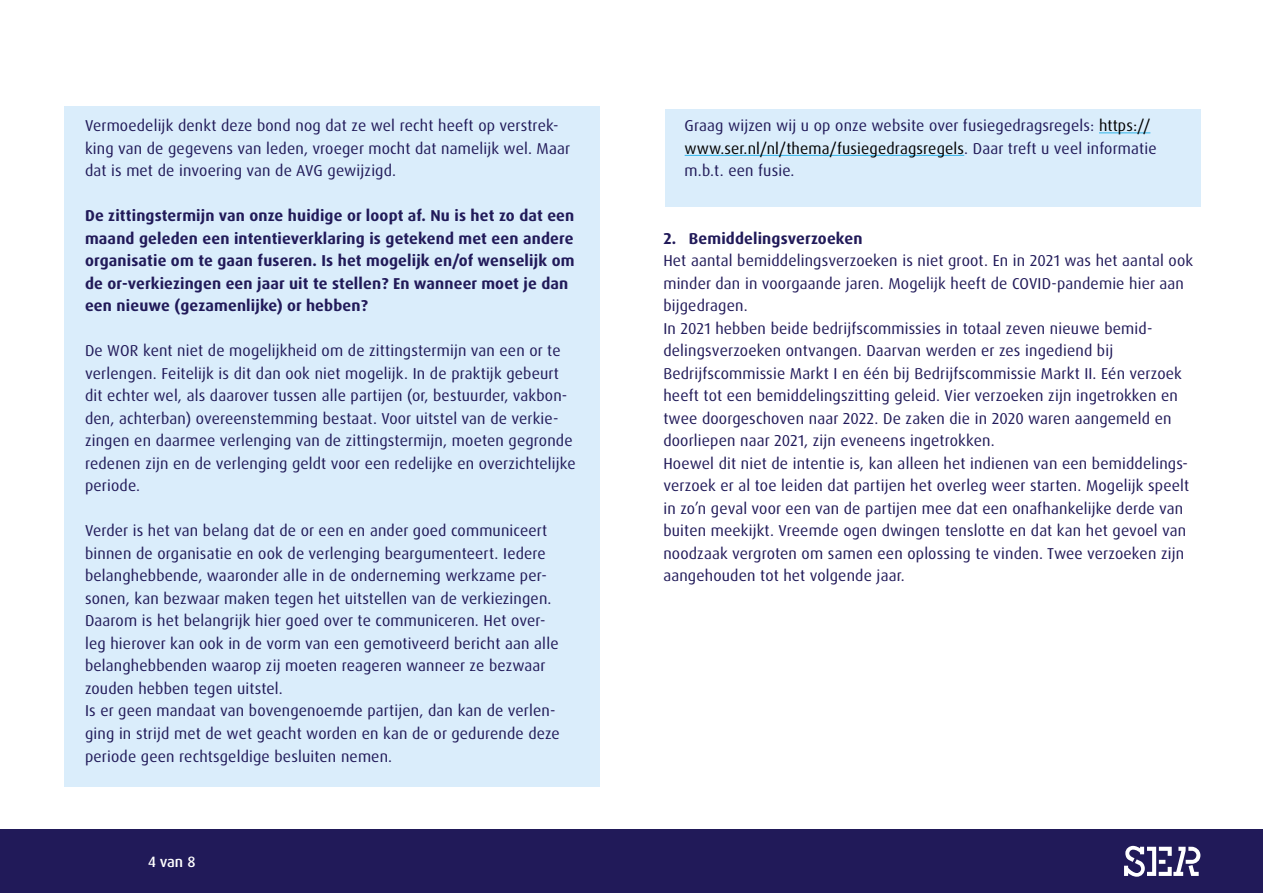
<style>
.page{position:relative;width:1263px;height:893px;background:#fff}
.page>*{position:absolute;margin:0;border:0;box-sizing:border-box;transform-origin:0 0}
.t1{font:15.75px/22.5px "Dax OT";letter-spacing:.01em;color:#211a59}
.t2{font:700 15.75px/22.5px "Dax OT";letter-spacing:.01em;color:#211a59}
.t3{font:500 15px "Dax OT";color:#fff}
.s1{color:#000}
</style>
<div class="page">
<div style="left:0;top:829px;width:1263px;height:64px;background:#211a59"></div>
<svg style="left:1124px;top:846px;width:76px;height:31px"></svg>
<div style="left:665px;top:109px;width:535px;height:97px;background:#daedfb"></div>
<div style="left:64px;top:106px;width:536px;height:681px;background:#daedfb"></div>
<hr style="left:1099px;top:132px;width:51px;height:1px;background:#2fb4e9">
<hr style="left:685px;top:155px;width:279px;height:1px;background:#2fb4e9">
<p class="t1" style="left:85px;top:115px;width:487px">Vermoedelijk denkt deze bond nog dat ze wel recht heeft op verstrek&shy;king van de gegevens van leden, vroeger mocht dat namelijk wel. Maar dat is met de invoering van de AVG gewijzigd.</p>
<p class="t2" style="left:85px;top:205px;width:491px">De zittingstermijn van onze huidige or loopt af. Nu is het zo dat een maand geleden een intentieverklaring is getekend met een andere organisatie om te gaan fuseren. Is het mogelijk en/of wenselijk om de or-verkiezingen een jaar uit te stellen? En wanneer moet je dan een nieuwe (gezamenlijke) or hebben?</p>
<p class="t1" style="left:85px;top:340px;width:492px">De WOR kent niet de mogelijkheid om de zittingstermijn van een or te verlengen. Feitelijk is dit dan ook niet mogelijk. In de praktijk gebeurt dit echter wel, als daarover tussen alle partijen (or, bestuurder, vakbon&shy;den, achterban) overeenstemming bestaat. Voor uitstel van de verkie&shy;zingen en daarmee verlenging van de zittingstermijn, moeten gegronde redenen zijn en de verlenging geldt voor een redelijke en overzichtelijke periode.</p>
<p class="t1" style="left:85px;top:520px;width:476px">Verder is het van belang dat de or een en ander goed communiceert binnen de organisatie en ook de verlenging beargumenteert. Iedere belanghebbende, waaronder alle in de onderneming werkzame per&shy;sonen, kan bezwaar maken tegen het uitstellen van de verkiezingen.<br>Daarom is het belangrijk hier goed over te communiceren. Het over&shy;leg hierover kan ook in de vorm van een gemotiveerd bericht aan alle belanghebbenden waarop zij moeten reageren wanneer ze bezwaar zouden hebben tegen uitstel.<br>Is er geen mandaat van bovengenoemde partijen, dan kan de verlen&shy;ging in strijd met de wet geacht worden en kan de or gedurende deze periode geen rechtsgeldige besluiten nemen.</p>
<p class="t3" style="left:148px;top:852px;width:49px">4 van 8</p>
<p class="t1" style="left:685px;top:115px;width:473px">Graag wijzen wij u op onze website over fusiegedragsregels: <span class="s1">https:// www.ser.nl/nl/thema/fusiegedragsregels</span>. Daar treft u veel informatie m.b.t. een fusie.</p>
<p class="t2" style="left:663px;top:227px;width:201px">2. Bemiddelingsverzoeken</p>
<p class="t1" style="left:663px;top:250px;width:531px">Het aantal bemiddelingsverzoeken is niet groot. En in 2021 was het aantal ook minder dan in voorgaande jaren. Mogelijk heeft de COVID-pandemie hier aan bijgedragen.<br>In 2021 hebben beide bedrijfscommissies in totaal zeven nieuwe bemid&shy;delingsverzoeken ontvangen. Daarvan werden er zes ingediend bij Bedrijfscommissie Markt I en één bij Bedrijfscommissie Markt II. Eén verzoek heeft tot een bemiddelingszitting geleid. Vier verzoeken zijn ingetrokken en twee doorgeschoven naar 2022. De zaken die in 2020 waren aangemeld en doorliepen naar 2021, zijn eveneens ingetrokken.<br>Hoewel dit niet de intentie is, kan alleen het indienen van een bemiddelings&shy;verzoek er al toe leiden dat partijen het overleg weer starten. Mogelijk speelt in zo’n geval voor een van de partijen mee dat een onafhankelijke derde van buiten meekijkt. Vreemde ogen dwingen tenslotte en dat kan het gevoel van noodzaak vergroten om samen een oplossing te vinden. Twee verzoeken zijn aangehouden tot het volgende jaar.</p>
</div>
